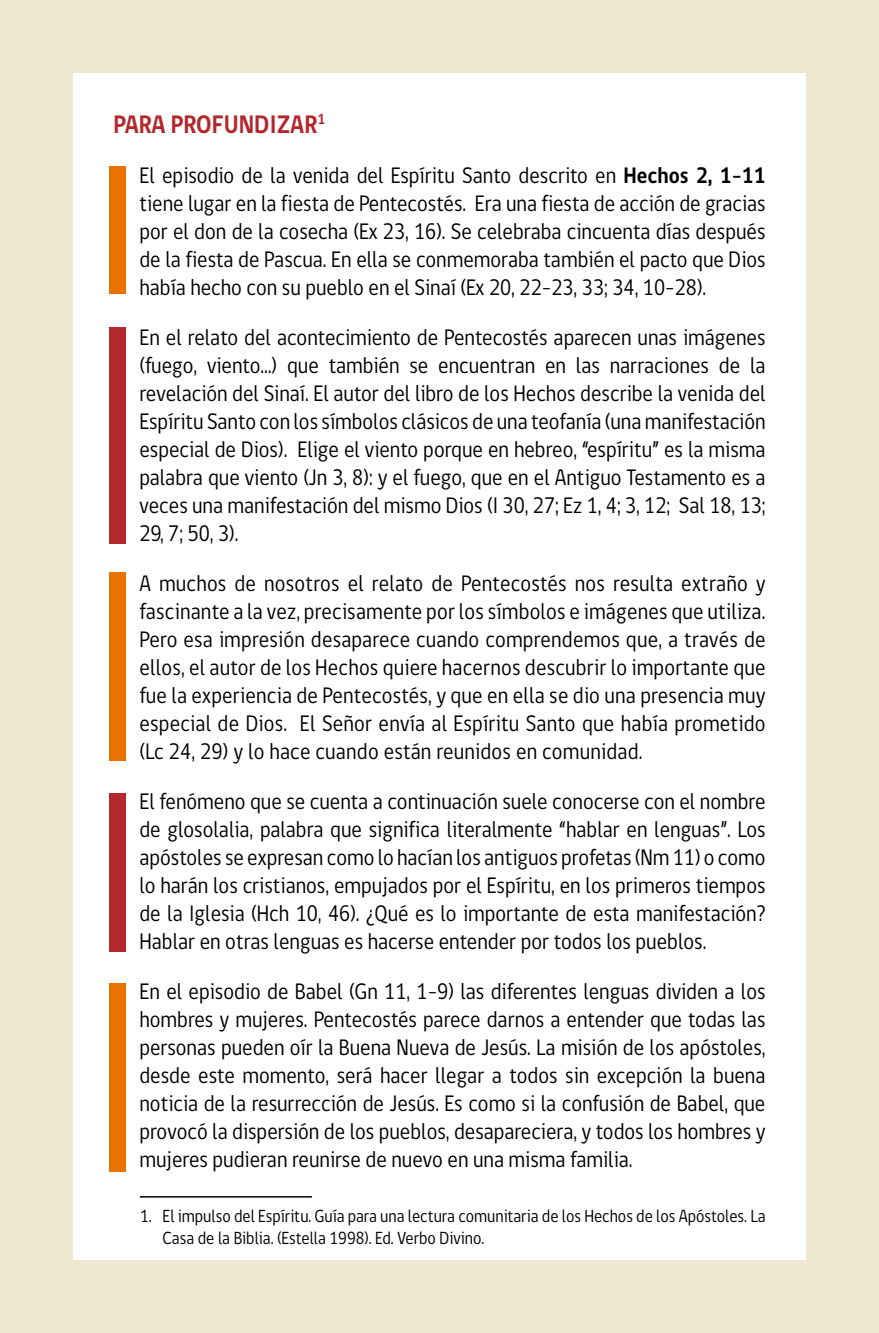
<style>
.page{position:relative;width:879px;height:1333px;background:#fff}
.page>*{position:absolute;margin:0;border:0;box-sizing:border-box;transform-origin:0 0}
.t1{font:700 26px "gob CL";color:#b3282d;scale:.9 1}
.t2{font:23px/28px "gob CL";color:#000;text-align:justify;scale:.9 1}
.t3{font:18px/22px "gob CL";color:#000;scale:.9 1}
.s1{font-weight:700}
</style>
<div class="page">
<div style="left:0;top:0;width:879px;height:1332px;background:#efe7d2"></div>
<div style="left:73px;top:73px;width:733px;height:1186px;background:#fff"></div>
<div style="left:110px;top:166px;width:16px;height:127px;background:#ea7200"></div>
<div style="left:110px;top:327px;width:16px;height:216px;background:#b3282d"></div>
<div style="left:110px;top:572px;width:16px;height:188px;background:#ea7200"></div>
<div style="left:110px;top:792px;width:16px;height:159px;background:#b3282d"></div>
<div style="left:110px;top:982px;width:16px;height:189px;background:#ea7200"></div>
<hr style="left:140px;top:1195px;width:172px;height:2px;background:#000">
<p class="t1" style="left:113px;top:106px;width:237px">PARA PROFUNDIZAR<sup>1</sup></p>
<p class="t2" style="left:139px;top:162px;width:697px;text-indent:-26px">• El episodio de la venida del Espíritu Santo descrito en <span class="s1">Hechos 2, 1-11 </span>tiene lugar en la fiesta de Pentecostés. Era una fiesta de acción de gracias por el don de la cosecha (Ex 23, 16). Se celebraba cincuenta días después de la fiesta de Pascua. En ella se conmemoraba también el pacto que Dios había hecho con su pueblo en el Sinaí (Ex 20, 22-23, 33; 34, 10-28).</p>
<p class="t2" style="left:139px;top:324px;width:697px;text-indent:-26px">• En el relato del acontecimiento de Pentecostés aparecen unas imágenes (fuego, viento…) que también se encuentran en las narraciones de la revelación del Sinaí. El autor del libro de los Hechos describe la venida del Espíritu Santo con los símbolos clásicos de una teofanía (una manifestación especial de Dios). Elige el viento porque en hebreo, “espíritu” es la misma palabra que viento (Jn 3, 8): y el fuego, que en el Antiguo Testamento es a veces una manifestación del mismo Dios (I 30, 27; Ez 1, 4; 3, 12; Sal 18, 13; 29, 7; 50, 3).</p>
<p class="t2" style="left:139px;top:570px;width:697px;text-indent:-26px">• A muchos de nosotros el relato de Pentecostés nos resulta extraño y fascinante a la vez, precisamente por los símbolos e imágenes que utiliza.<br>Pero esa impresión desaparece cuando comprendemos que, a través de ellos, el autor de los Hechos quiere hacernos descubrir lo importante que fue la experiencia de Pentecostés, y que en ella se dio una presencia muy especial de Dios. El Señor envía al Espíritu Santo que había prometido (Lc 24, 29) y lo hace cuando están reunidos en comunidad.</p>
<p class="t2" style="left:139px;top:788px;width:697px;text-indent:-26px">• El fenómeno que se cuenta a continuación suele conocerse con el nombre de glosolalia, palabra que significa literalmente “hablar en lenguas”. Los apóstoles se expresan como lo hacían los antiguos profetas (Nm 11) o como lo harán los cristianos, empujados por el Espíritu, en los primeros tiempos de la Iglesia (Hch 10, 46). ¿Qué es lo importante de esta manifestación?<br>Hablar en otras lenguas es hacerse entender por todos los pueblos.</p>
<p class="t2" style="left:139px;top:978px;width:697px;text-indent:-26px">• En el episodio de Babel (Gn 11, 1-9) las diferentes lenguas dividen a los hombres y mujeres. Pentecostés parece darnos a entender que todas las personas pueden oír la Buena Nueva de Jesús. La misión de los apóstoles, desde este momento, será hacer llegar a todos sin excepción la buena noticia de la resurrección de Jesús. Es como si la confusión de Babel, que provocó la dispersión de los pueblos, desapareciera, y todos los hombres y mujeres pudieran reunirse de nuevo en una misma familia.</p>
<p class="t3" style="left:163px;top:1204px;width:671px;text-indent:-22px">1. El impulso del Espíritu. Guía para una lectura comunitaria de los Hechos de los Apóstoles. La<br>Casa de la Biblia. (Estella 1998). Ed. Verbo Divino.</p>
</div>
